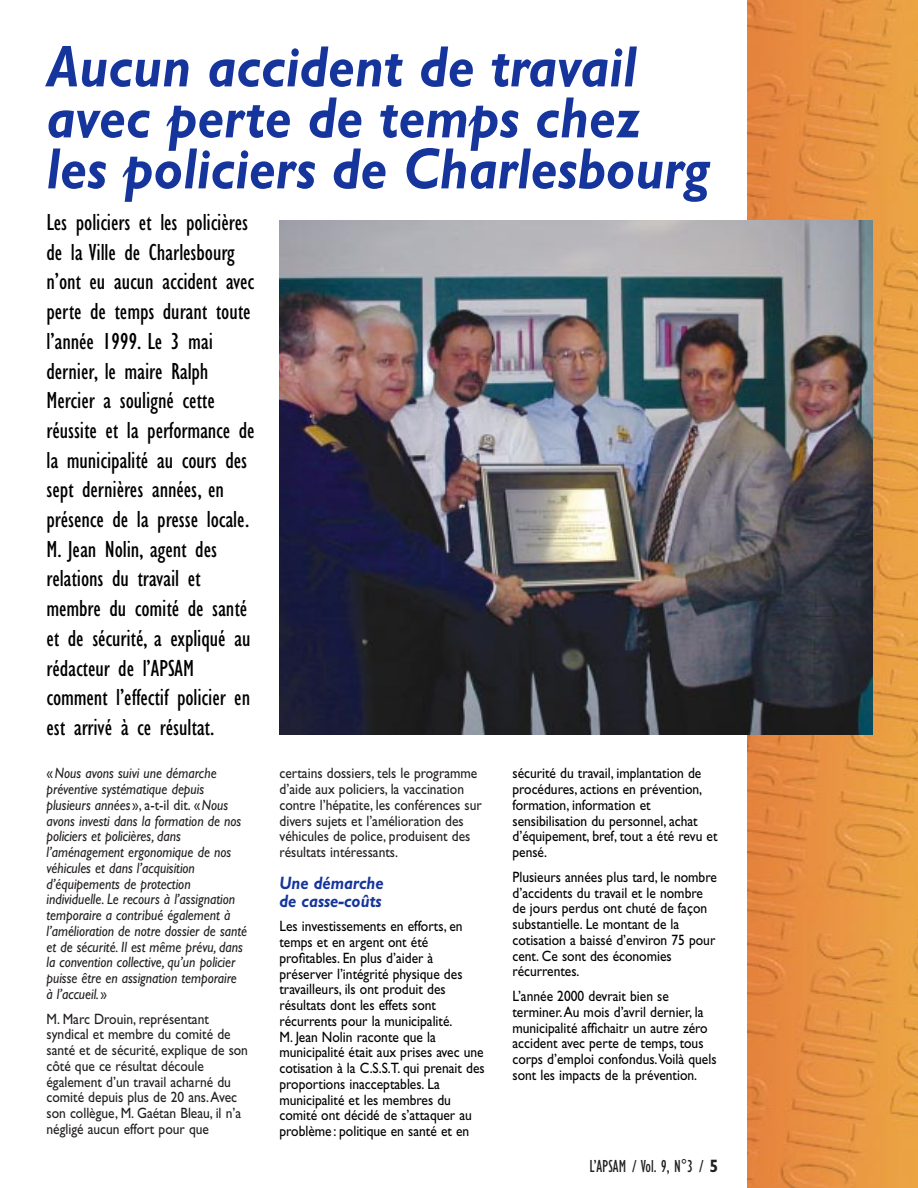
<style>
.page{position:relative;width:918px;height:1188px;background:#fff}
.page>*{position:absolute;margin:0;border:0;box-sizing:border-box;transform-origin:0 0}
.t1{font:italic 700 58.5px/51px "Gill Sans";color:#16359c;scale:.9 1}
.t2{font:condensed 24px/29.7px "Gill Sans";letter-spacing:-.005em;color:#000}
.t3{font:italic 700 18px/18px "Gill Sans";color:#16359c;scale:.9 1}
.t4{font:condensed 18px "Gill Sans";color:#231f20;scale:.9 1}
.t5{font:15px/15.8px "Gill Sans";color:#000;scale:.9 1}
.t6{font:italic 15px/15.8px "Gill Sans";color:#231f20;scale:.9 1}
.t7{font:15px/15.8px "Gill Sans";color:#231f20;scale:.9 1}
.s1{font-style:normal}
.s2{font-weight:700;font-stretch:normal}
</style>
<div class="page">
<img style="left:747px;top:0;width:171px;height:1188px">
<img style="left:279px;top:221px;width:594px;height:514px">
<h1 class="t1" style="left:46px;top:48px;width:738px">Aucun accident de travail avec perte de temps chez les policiers de Charlesbourg</h1>
<p class="t2" style="left:46px;top:210px;width:210px">Les policiers et les policières de la Ville de Charlesbourg n’ont eu aucun accident avec perte de temps durant toute l’année 1999. Le 3 mai dernier, le maire Ralph<br>Mercier a souligné cette réussite et la performance de la municipalité au cours des sept dernières années, en présence de la presse locale.<br>M. Jean Nolin, agent des relations du travail et membre du comité de santé et de sécurité, a expliqué au rédacteur de l’APSAM comment l’effectif policier en est arrivé à ce résultat.</p>
<p class="t6" style="left:46px;top:767px;width:224px"><span class="s1">«</span>Nous avons suivi une démarche préventive systématique depuis plusieurs années <span class="s1">», a-t-il dit. «</span>Nous avons investi dans la formation de nos policiers et policières, dans l’aménagement ergonomique de nos véhicules et dans l’acquisition d’équipements de protection individuelle. Le recours à l’assignation temporaire a contribué également à l’amélioration de notre dossier de santé et de sécurité. Il est même prévu, dans la convention collective, qu’un policier puisse être en assignation temporaire<br>à l’accueil. <span class="s1">»</span></p>
<p class="t7" style="left:47px;top:1012px;width:225px">M. Marc Drouin, représentant syndical et membre du comité de santé et de sécurité, explique de son côté que ce résultat découle également d’un travail acharné du comité depuis plus de 20 ans.Avec son collègue, M. Gaétan Bleau, il n’a négligé aucun effort pour que</p>
<p class="t7" style="left:280px;top:767px;width:226px">certains dossiers, tels le programme d’aide aux policiers, la vaccination contre l’hépatite, les conférences sur divers sujets et l’amélioration des véhicules de police, produisent des résultats intéressants.</p>
<p class="t3" style="left:279px;top:876px;width:117px">Une démarche de casse-coûts</p>
<p class="t5" style="left:279px;top:920px;width:229px">Les investissements en efforts, en temps et en argent ont été profitables. En plus d’aider à préserver l’intégrité physique des travailleurs, ils ont produit des résultats dont les effets sont récurrents pour la municipalité.<br>M. Jean Nolin raconte que la municipalité était aux prises avec une cotisation à la C.S.S.T. qui prenait des proportions inacceptables. La municipalité et les membres du comité ont décidé de s’attaquer au problème: politique en santé et en</p>
<p class="t5" style="left:513px;top:767px;width:229px">sécurité du travail, implantation de procédures, actions en prévention, formation, information et sensibilisation du personnel, achat d’équipement, bref, tout a été revu et pensé.</p>
<p class="t5" style="left:513px;top:871px;width:229px">Plusieurs années plus tard, le nombre d’accidents du travail et le nombre de jours perdus ont chuté de façon substantielle. Le montant de la cotisation a baissé d’environ 75 pour cent. Ce sont des économies récurrentes.</p>
<p class="t5" style="left:513px;top:990px;width:228px">L’année 2000 devrait bien se terminer.Au mois d’avril dernier, la municipalité affichaitr un autre zéro accident avec perte de temps, tous corps d’emploi confondus.Voilà quels sont les impacts de la prévention.</p>
<p class="t4" style="left:590px;top:1159px;width:145px">L’APSAM / Vol. 9, N°3 / <span class="s2">5</span></p>
</div>
